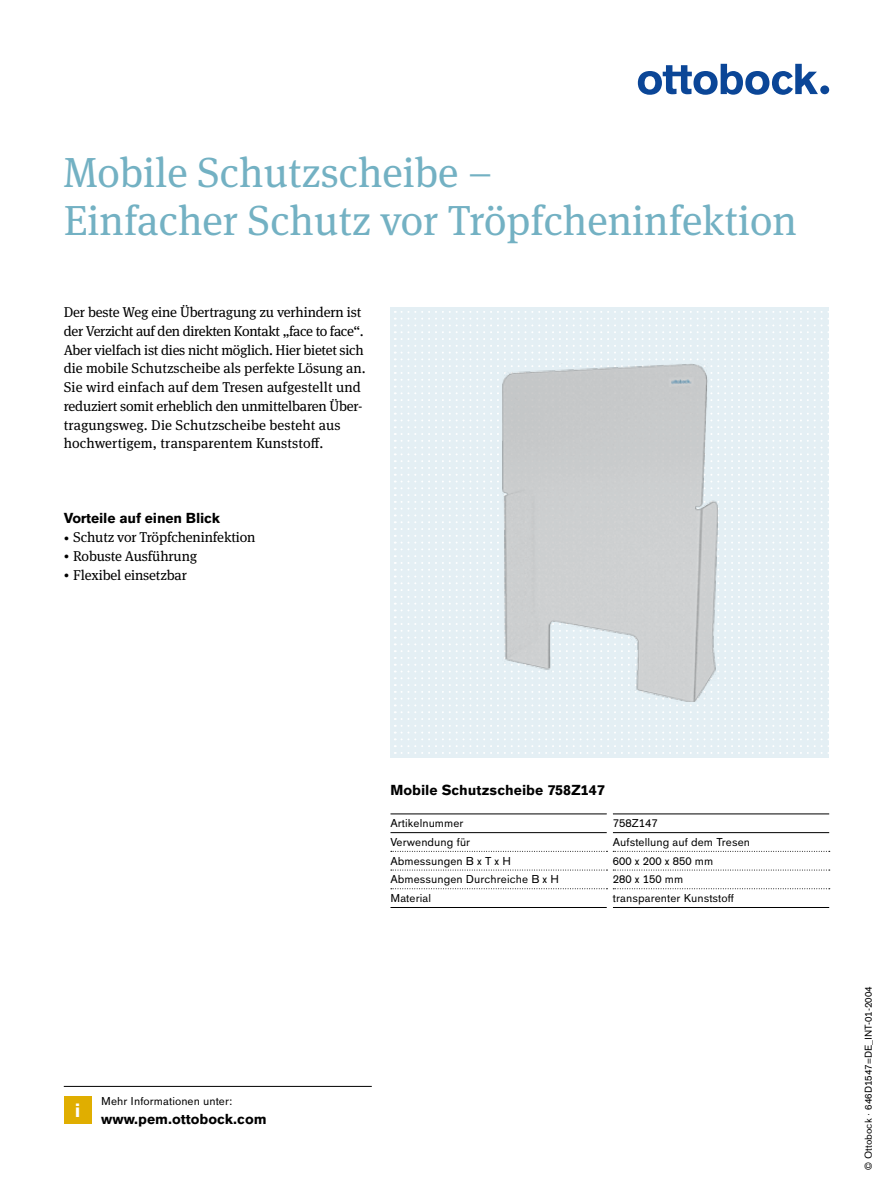
<style>
.page{position:relative;width:893px;height:1191px;background:#fff}
.page>*{position:absolute;margin:0;border:0;box-sizing:border-box;transform-origin:0 0}
.t1{font:42px/48.8px "OBO Serif";color:#73b1c3}
.t2{font:700 18.9px "OBO Sans";color:#fff}
.t3{font:14.25px/18.8px "OBO Serif";letter-spacing:-.01em;color:#000}
.t4{font:700 14.25px "OBO Sans";color:#000}
.t5{font:11.25px "OBO Sans";letter-spacing:.005em;color:#000}
.t6{font:9.75px "OBO Sans";letter-spacing:.005em;color:#000}
.s1{font-size:10.65px}
</style>
<div class="page">
<div style="left:820px;top:85px;width:9px;height:9px;background:#0b4697;border-radius:50%"></div>
<svg style="left:638px;top:64px;width:180px;height:31px"></svg>
<svg style="left:395px;top:311px;width:434px;height:447px;background:#e5eff4"></svg>
<hr style="left:390px;top:813px;width:217px;height:1px;background:#000">
<hr style="left:613px;top:813px;width:216px;height:1px;background:#000">
<hr style="left:390px;top:832px;width:217px;height:1px;background:#000">
<hr style="left:613px;top:832px;width:216px;height:1px;background:#000">
<hr style="left:390px;top:907px;width:217px;height:1px;background:#000">
<hr style="left:613px;top:907px;width:216px;height:1px;background:#000">
<svg style="left:391px;top:851px;width:216px;height:1px"></svg>
<svg style="left:613px;top:851px;width:217px;height:1px"></svg>
<svg style="left:391px;top:869px;width:216px;height:1px"></svg>
<svg style="left:613px;top:869px;width:217px;height:1px"></svg>
<svg style="left:391px;top:888px;width:216px;height:1px"></svg>
<svg style="left:613px;top:888px;width:217px;height:1px"></svg>
<hr style="left:64px;top:1086px;width:308px;height:1px;background:#000">
<div style="left:64px;top:1095px;width:28px;height:28px;background:#e0ae00"></div>
<img style="left:502px;top:364px;width:216px;height:337px">
<h1 class="t1" style="left:64px;top:148px;width:735px">Mobile Schutzscheibe –<br>Einfacher Schutz vor Tröpfcheninfektion</h1>
<p class="t3" style="left:64px;top:303px;width:303px">Der beste Weg eine Übertragung zu verhindern ist der Verzicht auf den direkten Kontakt „face to face“.<br>Aber vielfach ist dies nicht möglich. Hier bietet sich die mobile Schutzscheibe als perfekte Lösung an.<br>Sie wird einfach auf dem Tresen aufgestellt und reduziert somit erheblich den unmittelbaren Über&shy;tragungsweg. Die Schutzscheibe besteht aus hochwertigem, transparentem Kunststoff.</p>
<p class="t4" style="left:64px;top:510px;width:158px">Vorteile auf einen Blick</p>
<p class="t3" style="left:64px;top:528px;width:193px"><span class="s1">•</span> Schutz vor Tröpfcheninfektion</p>
<p class="t3" style="left:64px;top:546px;width:135px"><span class="s1">•</span> Robuste Ausführung</p>
<p class="t3" style="left:64px;top:565px;width:125px"><span class="s1">•</span> Flexibel einsetzbar</p>
<h2 class="t2" style="left:75px;top:1099px;width:7px">i</h2>
<p class="t5" style="left:101px;top:1094px;width:133px">Mehr Informationen unter:</p>
<p class="t4" style="left:101px;top:1110px;width:167px">www.pem.ottobock.com</p>
<p class="t4" style="left:390px;top:782px;width:216px">Mobile Schutzscheibe 758Z147</p>
<p class="t5" style="left:390px;top:817px;width:74px">Artikelnummer</p>
<p class="t5" style="left:613px;top:817px;width:46px">758Z147</p>
<p class="t5" style="left:390px;top:835px;width:81px">Verwendung für</p>
<p class="t5" style="left:613px;top:835px;width:139px">Aufstellung auf dem Tresen</p>
<p class="t5" style="left:390px;top:854px;width:122px">Abmessungen B x T x H</p>
<p class="t5" style="left:613px;top:854px;width:102px">600 x 200 x 850 mm</p>
<p class="t5" style="left:390px;top:873px;width:170px">Abmessungen Durchreiche B x H</p>
<p class="t5" style="left:613px;top:873px;width:72px">280 x 150 mm</p>
<p class="t5" style="left:390px;top:891px;width:42px">Material</p>
<p class="t5" style="left:613px;top:891px;width:123px">transparenter Kunststoff</p>
<p class="t6" style="left:863px;top:1169px;width:185px;rotate:-90deg">© Ottobock · 646D1547=DE_INT-01-2004</p>
</div>
